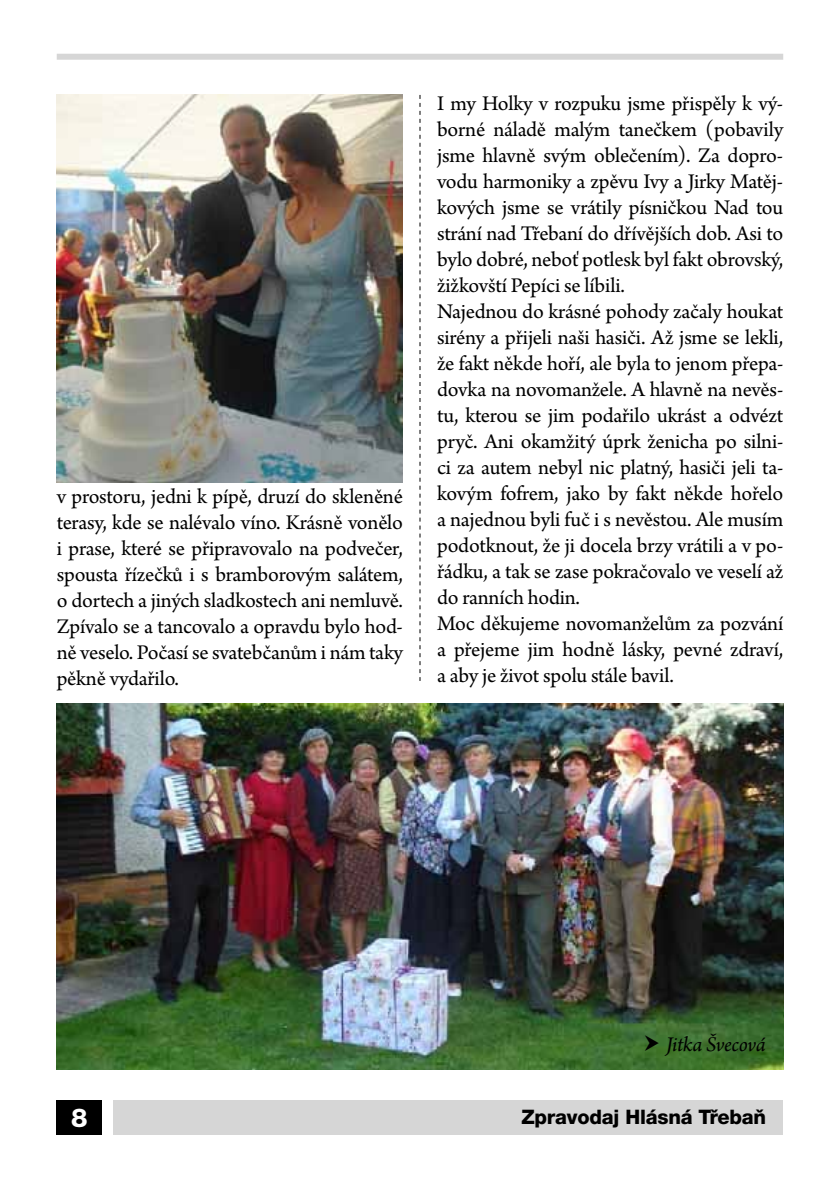
<style>
.page{position:relative;width:840px;height:1191px;background:#fff}
.page>*{position:absolute;margin:0;border:0;box-sizing:border-box;transform-origin:0 0}
.t1{font:800 26px "Helvetica Neue LT Pro";color:#fff}
.t2{font:22px/26px "Arno Pro";letter-spacing:-.01em;color:#000;text-align:justify}
.t3{font:italic 22px "Arno Pro";letter-spacing:-.02em;color:#000}
.t4{font:800 20px "Helvetica Neue LT Pro";letter-spacing:-.01em;color:#000}
</style>
<div class="page">
<div style="left:113px;top:1100px;width:669px;height:34px;background:#d6d6d6"></div>
<div style="left:57px;top:54px;width:725px;height:6px;background:#d6d6d6"></div>
<div style="left:57px;top:1100px;width:45px;height:34px;background:#000"></div>
<svg style="left:419px;top:95px;width:1px;height:586px"></svg>
<img style="left:57px;top:94px;width:346px;height:388px">
<img style="left:57px;top:703px;width:725px;height:366px">
<svg style="left:644px;top:1035px;width:14px;height:16px"></svg>
<p class="t2" style="left:57px;top:484px;width:347px">v prostoru, jedni k pípě, druzí do skleněné terasy, kde se nalévalo víno. Krásně vonělo i prase, které se připravovalo na podvečer, spousta řízečků i s bramborovým salátem, o dortech a jiných sladkostech ani nemluvě.<br>Zpívalo se a tancovalo a opravdu bylo hod&shy;ně veselo. Počasí se svatebčanům i nám taky pěkně vydařilo.</p>
<p class="t2" style="left:437px;top:91px;width:347px;text-align:left">I my Holky v rozpuku jsme přispěly k vý&shy;borné náladě malým tanečkem (pobavily jsme hlavně svým oblečením). Za dopro&shy;vodu harmoniky a zpěvu Ivy a Jirky Matěj&shy;kových jsme se vrátily písničkou Nad tou strání nad Třebaní do dřívějších dob. Asi to bylo dobré, neboť potlesk byl fakt obrovský, žižkovští Pepíci se líbili.<br>Najednou do krásné pohody začaly houkat sirény a přijeli naši hasiči. Až jsme se lekli, že fakt někde hoří, ale byla to jenom přepa&shy;dovka na novomanžele. A hlavně na nevěs&shy;tu, kterou se jim podařilo ukrást a odvézt pryč. Ani okamžitý úprk ženicha po silni&shy;ci za autem nebyl nic platný, hasiči jeli ta&shy;kovým fofrem, jako by fakt někde hořelo a najednou byli fuč i s nevěstou. Ale musím podotknout, že ji docela brzy vrátili a v po&shy;řádku, a tak se zase pokračovalo ve veselí až do ranních hodin.<br>Moc děkujeme novomanželům za pozvání a přejeme jim hodně lásky, pevné zdraví, a aby je život spolu stále bavil.</p>
<p class="t3" style="left:665px;top:1032px;width:101px">Jitka Švecová</p>
<p class="t1" style="left:71px;top:1101px;width:18px">8</p>
<p class="t4" style="left:521px;top:1105px;width:246px">Zpravodaj Hlásná Třebaň</p>
</div>
